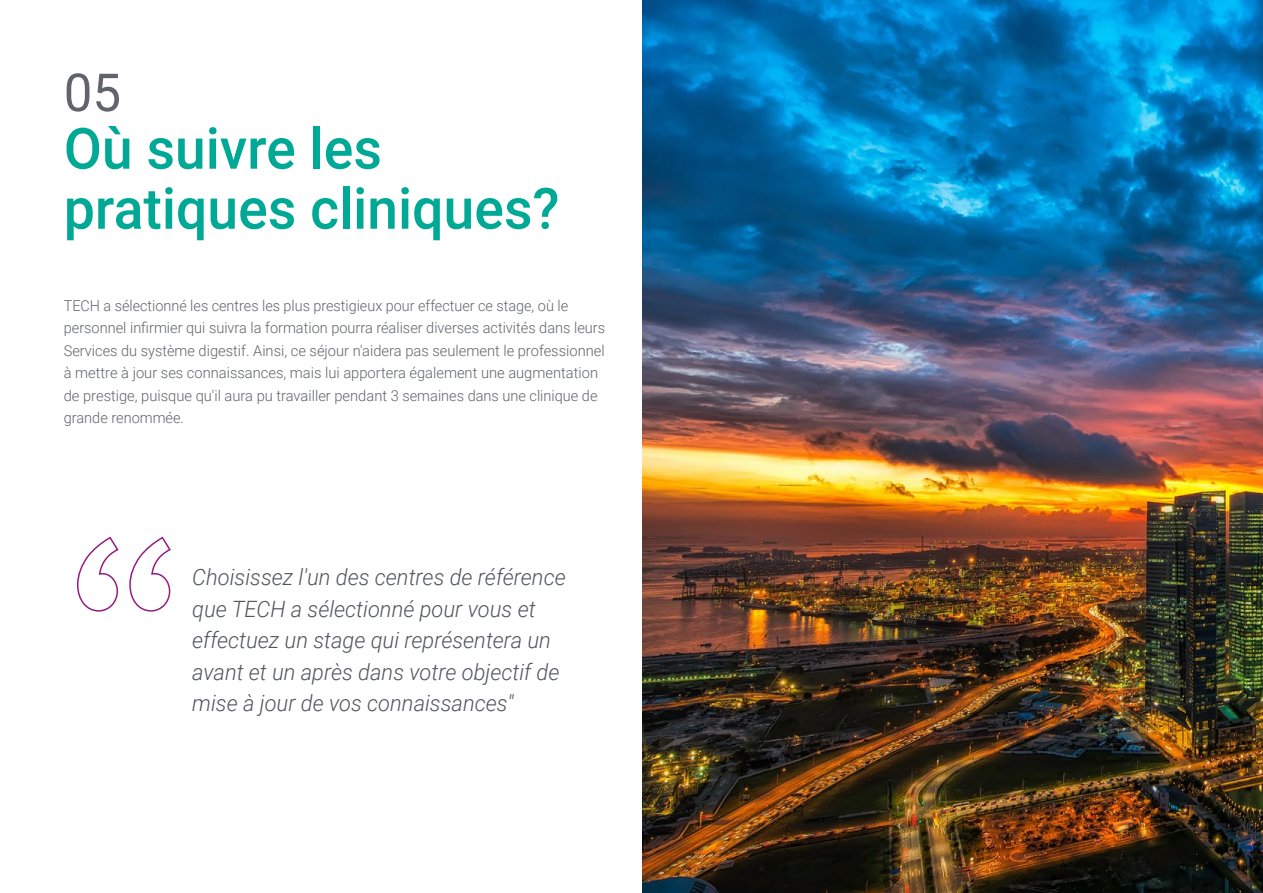
<style>
.page{position:relative;width:1263px;height:893px;background:#fff}
.page>*{position:absolute;margin:0;border:0;box-sizing:border-box;transform-origin:0 0}
.t1{font:500 57px/60px "Roboto";color:#00a996}
.t2{font:52.5px "Roboto";color:#61646a}
.t3{font:italic 300 22.5px/31.5px "Roboto";color:#52555b}
.t4{font:300 15px/22.5px "Roboto";color:#61646a;scale:.96 1}
</style>
<div class="page">
<svg style="left:77px;top:536px;width:94px;height:76px"></svg>
<img style="left:642px;top:0;width:621px;height:893px">
<h2 class="t2" style="left:64px;top:56px;width:59px">05</h2>
<h1 class="t1" style="left:64px;top:116px;width:497px">Où suivre les pratiques cliniques?</h1>
<p class="t4" style="left:64px;top:293px;width:565px">TECH a sélectionné les centres les plus prestigieux pour effectuer ce stage, où le personnel infirmier qui suivra la formation pourra réaliser diverses activités dans leurs Services du système digestif. Ainsi, ce séjour n'aidera pas seulement le professionnel à mettre à jour ses connaissances, mais lui apportera également une augmentation de prestige, puisque qu'il aura pu travailler pendant 3 semaines dans une clinique de grande renommée.</p>
<h3 class="t3" style="left:192px;top:561px;width:375px">Choisissez l'un des centres de référence que TECH a sélectionné pour vous et effectuez un stage qui représentera un avant et un après dans votre objectif de mise à jour de vos connaissances"</h3>
</div>
